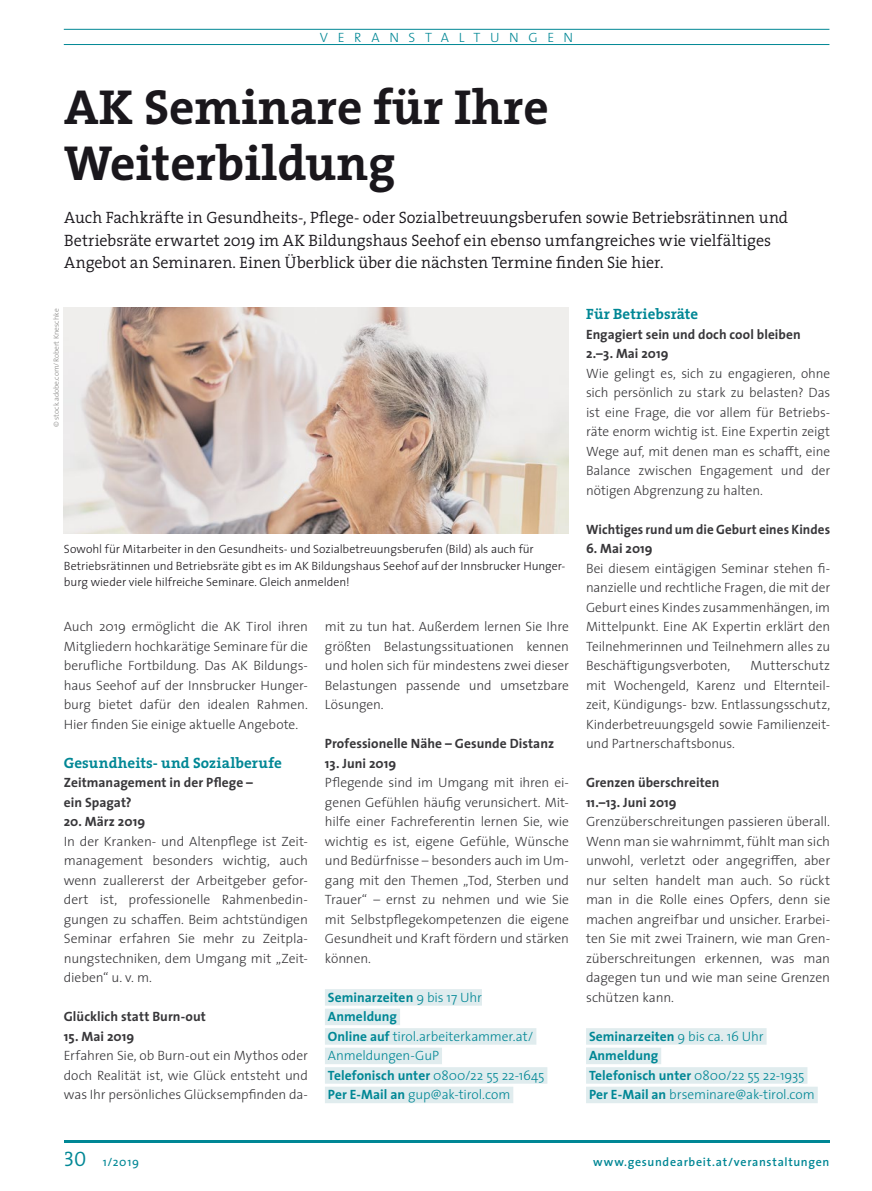
<style>
.page{position:relative;width:872px;height:1191px;background:#fff}
.page>*{position:absolute;margin:0;border:0;box-sizing:border-box;transform-origin:0 0}
.t1{font:700 49.5px/55.5px "The Serif";color:#1a171c}
.t2{font:300 16.5px/22.5px "The Serif";color:#1a171c}
.t3{font:700 15px "The Serif";letter-spacing:.005em;color:#008795}
.t4{font:300 13.5px/19.5px "The Sans";letter-spacing:-.01em;color:#38373a;text-align:justify}
.t5{font:700 13.5px/19.5px "The Sans";letter-spacing:.005em;color:#38373a}
.t6{font:300 13.5px/19.5px "The Sans";letter-spacing:-.005em;color:#008795}
.t7{font:300 13.5px "The Sans";letter-spacing:.715em;color:#008795}
.t8{font:300 12px/16.5px "The Sans";color:#1a171c}
.t9{font:600 12px "The Sans";letter-spacing:.055em;color:#008795}
.t10{font:12px "The Sans";color:#008795}
.t11{font:300 7.5px "The Sans";color:#888785}
.s1{font-weight:700}
.s2{font-family:"The Serif Semi Light Caps";font-size:21px}
</style>
<div class="page">
<hr style="left:64px;top:1140px;width:765px;height:2px;background:#008795">
<div style="left:325px;top:989px;width:157px;height:16px;background:#e0ecee"></div>
<div style="left:325px;top:1008px;width:75px;height:17px;background:#e0ecee"></div>
<div style="left:325px;top:1028px;width:211px;height:16px;background:#e0ecee"></div>
<div style="left:325px;top:1047px;width:117px;height:17px;background:#e0ecee"></div>
<div style="left:325px;top:1067px;width:222px;height:16px;background:#e0ecee"></div>
<div style="left:325px;top:1086px;width:188px;height:17px;background:#e0ecee"></div>
<div style="left:586px;top:1028px;width:180px;height:16px;background:#e0ecee"></div>
<div style="left:586px;top:1047px;width:75px;height:17px;background:#e0ecee"></div>
<div style="left:586px;top:1067px;width:221px;height:16px;background:#e0ecee"></div>
<div style="left:586px;top:1086px;width:231px;height:17px;background:#e0ecee"></div>
<img style="left:64px;top:308px;width:505px;height:226px">
<hr style="left:64px;top:29px;width:765px;height:1px;background:#008795">
<hr style="left:64px;top:44px;width:765px;height:1px;background:#008795">
<p class="t7" style="left:320px;top:26px;width:255px">VERANSTALTUNGEN</p>
<h1 class="t1" style="left:64px;top:78px;width:486px">AK Seminare für Ihre<br>Weiterbildung</h1>
<p class="t2" style="left:64px;top:206px;width:725px">Auch Fachkräfte in Gesundheits-, Pflege- oder Sozialbetreuungsberufen sowie Betriebsrätinnen und<br>Betriebsräte erwartet 2019 im AK Bildungshaus Seehof ein ebenso umfangreiches wie vielfältiges<br>Angebot an Seminaren. Einen Überblick über die nächsten Termine finden Sie hier.</p>
<p class="t11" style="left:50px;top:427px;width:120px;rotate:-90deg">© stock.adobe.com/Robert Kneschke</p>
<p class="t8" style="left:64px;top:540px;width:503px">Sowohl für Mitarbeiter in den Gesundheits- und Sozialbetreuungsberufen (Bild) als auch für<br>Betriebsrätinnen und Betriebsräte gibt es im AK Bildungshaus Seehof auf der Innsbrucker Hunger&shy;burg wieder viele hilfreiche Seminare. Gleich anmelden!</p>
<p class="t4" style="left:64px;top:616px;width:246px">Auch 2019 ermöglicht die AK Tirol ihren Mitgliedern hochkarätige Seminare für die berufliche Fortbildung. Das AK Bildungs&shy;haus Seehof auf der Innsbrucker Hunger&shy;burg bietet dafür den idealen Rahmen.<br>Hier finden Sie einige aktuelle Angebote.</p>
<p class="t3" style="left:64px;top:750px;width:219px">Gesundheits- und Sozialberufe</p>
<p class="t5" style="left:64px;top:772px;width:191px">Zeitmanagement in der Pflege – ein Spagat?</p>
<p class="t5" style="left:64px;top:811px;width:83px">20. März 2019</p>
<p class="t4" style="left:64px;top:831px;width:246px">In der Kranken- und Altenpflege ist Zeit&shy;management besonders wichtig, auch wenn zuallererst der Arbeitgeber gefor&shy;dert ist, professionelle Rahmenbedin&shy;gungen zu schaffen. Beim achtstündigen Seminar erfahren Sie mehr zu Zeitpla&shy;nungstechniken, dem Umgang mit „Zeit&shy;dieben“ u. v. m.</p>
<p class="t5" style="left:64px;top:1006px;width:144px">Glücklich statt Burn-out</p>
<p class="t5" style="left:64px;top:1026px;width:72px">15. Mai 2019</p>
<p class="t4" style="left:64px;top:1045px;width:246px">Erfahren Sie, ob Burn-out ein Mythos oder doch Realität ist, wie Glück entsteht und was Ihr persönliches Glücksempfinden da-</p>
<p class="t4" style="left:325px;top:616px;width:246px">mit zu tun hat. Außerdem lernen Sie Ihre größten Belastungssituationen kennen und holen sich für mindestens zwei dieser Belastungen passende und umsetzbare Lösungen.</p>
<p class="t5" style="left:325px;top:733px;width:231px">Professionelle Nähe – Gesunde Distanz</p>
<p class="t5" style="left:325px;top:753px;width:73px">13. Juni 2019</p>
<p class="t4" style="left:325px;top:772px;width:246px">Pflegende sind im Umgang mit ihren ei&shy;genen Gefühlen häufig verunsichert. Mit&shy;hilfe einer Fachreferentin lernen Sie, wie wichtig es ist, eigene Gefühle, Wünsche und Bedürfnisse – besonders auch im Um&shy;gang mit den Themen „Tod, Sterben und Trauer“ – ernst zu nehmen und wie Sie mit Selbstpflegekompetenzen die eigene Gesundheit und Kraft fördern und stärken können.</p>
<p class="t6" style="left:328px;top:987px;width:218px"><span class="s1">Seminarzeiten</span> 9 bis 17 Uhr<br><span class="s1">Anmeldung<br>Online auf</span> tirol.arbeiterkammer.at/<br>Anmeldungen-GuP<br><span class="s1">Telefonisch unter</span> 0800/22 55 22-1645<br><span class="s1">Per E-Mail an</span> gup@ak-tirol.com</p>
<p class="t3" style="left:586px;top:301px;width:114px">Für Betriebsräte</p>
<p class="t5" style="left:586px;top:324px;width:216px">Engagiert sein und doch cool bleiben<br>2.–3. Mai 2019</p>
<p class="t4" style="left:586px;top:363px;width:246px">Wie gelingt es, sich zu engagieren, ohne sich persönlich zu stark zu belasten? Das ist eine Frage, die vor allem für Betriebs&shy;räte enorm wichtig ist. Eine Expertin zeigt Wege auf, mit denen man es schafft, eine Balance zwischen Engagement und der nötigen Abgrenzung zu halten.</p>
<p class="t5" style="left:586px;top:519px;width:245px">Wichtiges rund um die Geburt eines Kindes</p>
<p class="t5" style="left:586px;top:538px;width:68px">6. Mai 2019</p>
<p class="t4" style="left:586px;top:558px;width:246px">Bei diesem eintägigen Seminar stehen fi&shy;nanzielle und rechtliche Fragen, die mit der Geburt eines Kindes zusammenhängen, im Mittelpunkt. Eine AK Expertin erklärt den Teilnehmerinnen und Teilnehmern alles zu Beschäftigungsverboten,</p>
<p class="t4" style="left:586px;top:655px;width:246px;text-indent:165px">Mutterschutz mit Wochengeld, Karenz und Elternteil&shy;zeit, Kündigungs- bzw. Entlassungsschutz, Kinderbetreuungsgeld sowie Familienzeit&shy;und Partnerschaftsbonus.</p>
<p class="t5" style="left:586px;top:772px;width:135px">Grenzen überschreiten<br>11.–13. Juni 2019</p>
<p class="t4" style="left:586px;top:811px;width:246px">Grenzüberschreitungen passieren überall.<br>Wenn man sie wahrnimmt, fühlt man sich unwohl, verletzt oder angegriffen, aber nur selten handelt man auch. So rückt man in die Rolle eines Opfers, denn sie machen angreifbar und unsicher. Erarbei&shy;ten Sie mit zwei Trainern, wie man Gren&shy;züberschreitungen erkennen, was man dagegen tun und wie man seine Grenzen schützen kann.</p>
<p class="t6" style="left:589px;top:1026px;width:227px"><span class="s1">Seminarzeiten</span> 9 bis ca. 16 Uhr<br><span class="s1">Anmeldung<br>Telefonisch unter</span> 0800/22 55 22-1935<br><span class="s1">Per E-Mail an</span> brseminare@ak-tirol.com</p>
<p class="t10" style="left:64px;top:1151px;width:77px"><span class="s2">30</span> 1/2019</p>
<p class="t9" style="left:593px;top:1151px;width:238px">www.gesundearbeit.at/veranstaltungen</p>
</div>
